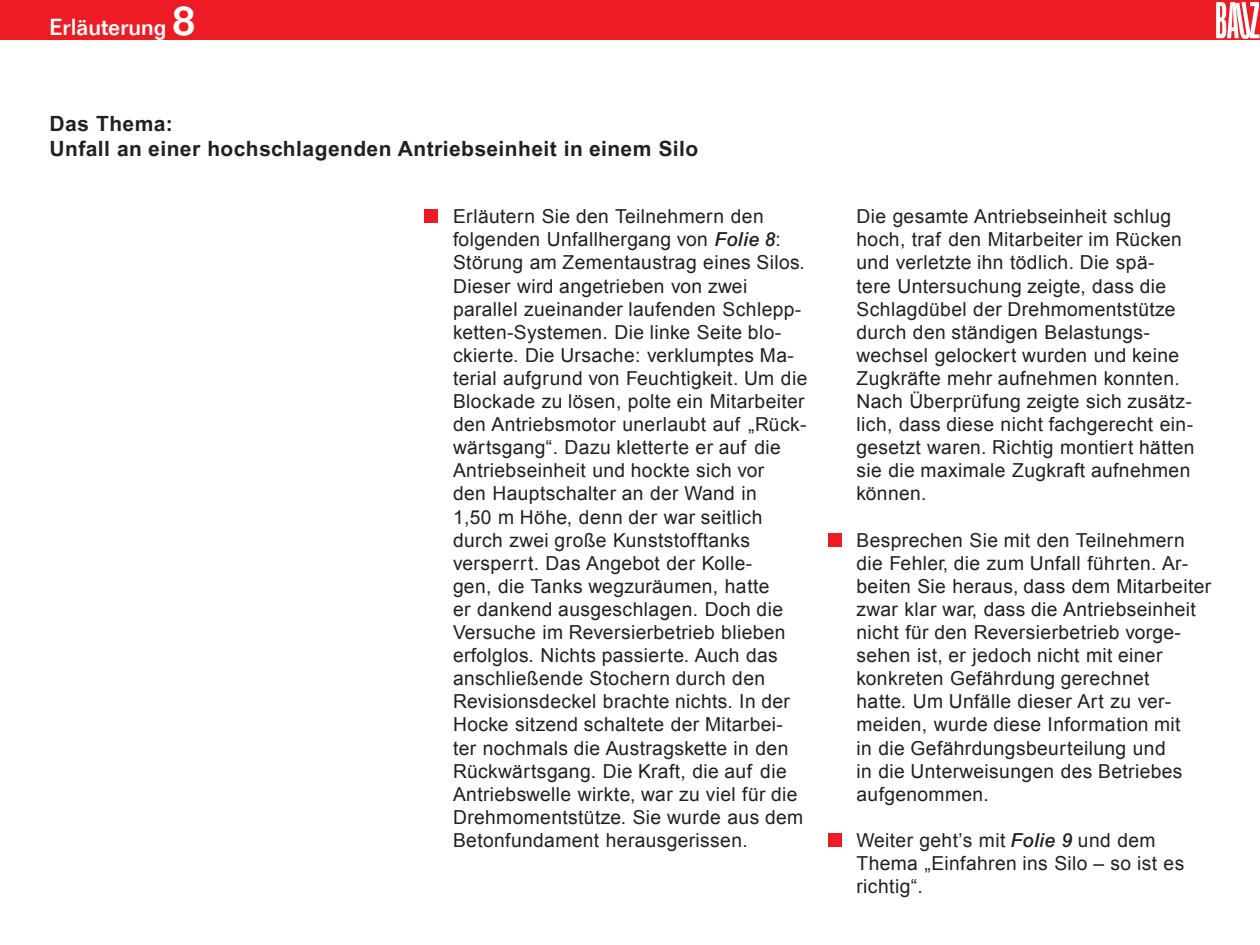
<style>
.page{position:relative;width:1260px;height:945px;background:#fff}
.page>*{position:absolute;margin:0;border:0;box-sizing:border-box;transform-origin:0 0}
.t1{font:500 22.75px "Folio";color:#fff}
.t2{font:700 21px/25.2px "Arial";letter-spacing:.02em;color:#231f20}
.t3{font:19.25px/23.1px "Arial";letter-spacing:.02em;color:#231f20}
.s1{font-size:42px}
.s2{font-weight:500;font-style:italic}
</style>
<div class="page">
<div style="left:0;top:0;width:1260px;height:40px;background:#ed1c24"></div>
<svg style="left:1216px;top:2px;width:44px;height:37px"></svg>
<div style="left:424px;top:209px;width:14px;height:14px;background:#ed1c24"></div>
<div style="left:828px;top:833px;width:14px;height:14px;background:#ed1c24"></div>
<div style="left:828px;top:533px;width:14px;height:14px;background:#ed1c24"></div>
<p class="t1" style="left:50px;top:18px;width:147px">Erläuterung <span class="s1">8</span></p>
<p class="t2" style="left:50px;top:113px;width:650px">Das Thema:<br>Unfall an einer hochschlagenden Antriebseinheit in einem Silo</p>
<p class="t3" style="left:453px;top:207px;width:356px">Erläutern Sie den Teilnehmern den folgenden Unfallhergang von <span class="s2">Folie 8</span>:<br>Störung am Zementaustrag eines Silos.<br>Dieser wird angetrieben von zwei parallel zueinander laufenden Schlepp&shy;ketten-Systemen. Die linke Seite blo&shy;ckierte. Die Ursache: verklumptes Ma&shy;terial aufgrund von Feuchtigkeit. Um die Blockade zu lösen, polte ein Mitarbeiter den Antriebsmotor unerlaubt auf „Rück&shy;wärtsgang“. Dazu kletterte er auf die Antriebseinheit und hockte sich vor<br>den Hauptschalter an der Wand in<br>1,50 m Höhe, denn der war seitlich durch zwei große Kunststofftanks versperrt. Das Angebot der Kolle-<br>gen, die Tanks wegzuräumen, hatte<br>er dankend ausgeschlagen. Doch die Versuche im Reversierbetrieb blieben erfolglos. Nichts passierte. Auch das anschließende Stochern durch den Revisionsdeckel brachte nichts. In der Hocke sitzend schaltete der Mitarbei&shy;ter nochmals die Austragskette in den Rückwärtsgang. Die Kraft, die auf die Antriebswelle wirkte, war zu viel für die Drehmomentstütze. Sie wurde aus dem Betonfundament herausgerissen.</p>
<p class="t3" style="left:857px;top:207px;width:340px">Die gesamte Antriebseinheit schlug hoch, traf den Mitarbeiter im Rücken und verletzte ihn tödlich. Die spä-<br>tere Untersuchung zeigte, dass die Schlagdübel der Drehmomentstütze durch den ständigen Belastungs&shy;wechsel gelockert wurden und keine Zugkräfte mehr aufnehmen konnten.<br>Nach Überprüfung zeigte sich zusätz&shy;lich, dass diese nicht fachgerecht ein&shy;gesetzt waren. Richtig montiert hätten sie die maximale Zugkraft aufnehmen können.</p>
<p class="t3" style="left:857px;top:530px;width:356px">Besprechen Sie mit den Teilnehmern die Fehler, die zum Unfall führten. Ar&shy;beiten Sie heraus, dass dem Mitarbeiter zwar klar war, dass die Antriebseinheit nicht für den Reversierbetrieb vorge&shy;sehen ist, er jedoch nicht mit einer konkreten Gefährdung gerechnet<br>hatte. Um Unfälle dieser Art zu ver&shy;meiden, wurde diese Information mit<br>in die Gefährdungsbeurteilung und<br>in die Unterweisungen des Betriebes aufgenommen.</p>
<p class="t3" style="left:857px;top:830px;width:329px">Weiter geht’s mit <span class="s2">Folie 9</span> und dem<br>Thema „Einfahren ins Silo – so ist es richtig“.</p>
</div>
